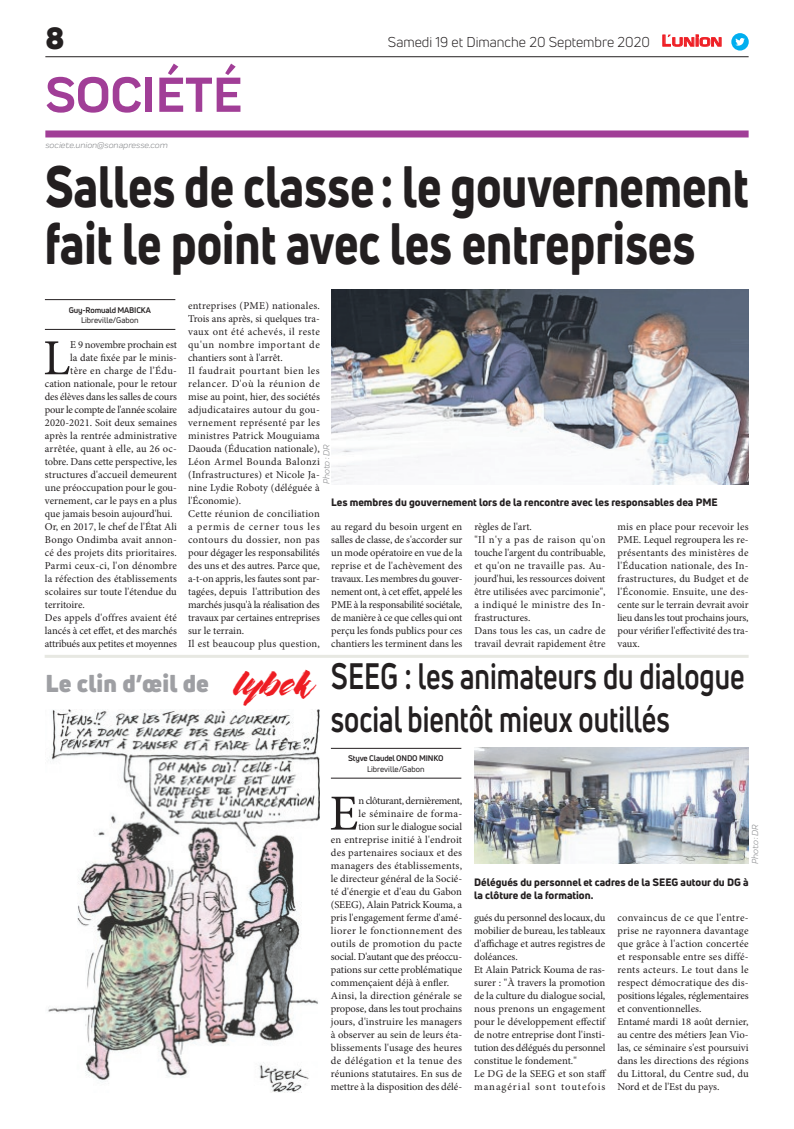
<style>
.page{position:relative;width:794px;height:1129px;background:#fff}
.page>*{position:absolute;margin:0;border:0;box-sizing:border-box;transform-origin:0 0}
.t1{font:800 57px/57px "Uni Neue";color:#231f20;scale:.81 1}
.t2{font:700 51px "Praktika";color:#a13e97}
.t3{font:50.5px "Minion Pro";color:#231f20}
.t4{font:700 36px/43.2px "Uni Neue";color:#231f20;scale:.77 1}
.t5{font:900 30px "Uni Neue";color:#231f20}
.t6{font:900 23.9px "Uni Neue";letter-spacing:.01em;color:#9e9fa3}
.t7{font:14px "Uni Neue";color:#231f20}
.t8{font:10.5px/13px "Minion Pro";letter-spacing:.005em;color:#231f20}
.t9{font:800 10.5px/12.6px "Uni Neue";color:#231f20}
.t10{font:10.5px "Minion Pro";letter-spacing:.025em;color:#231f20}
.t11{font:10.5px "Minion Pro";letter-spacing:-.02em;color:#231f20}
.t12{font:10.5px "Minion Pro";letter-spacing:-.025em;color:#231f20}
.t13{font:10.5px "Minion Pro";letter-spacing:-.015em;color:#231f20}
.t14{font:10.5px "Minion Pro";letter-spacing:.04em;color:#231f20}
.t15{font:10.5px "Minion Pro";letter-spacing:.035em;color:#231f20}
.t16{font:italic 9px "Praktika";color:#818386}
.t17{font:700 8px "Uni Neue";letter-spacing:-.02em;color:#231f20}
.t18{font:8px "Uni Neue";color:#231f20}
.s1{font-family:"Eurostile";font-weight:600;font-size:14.9px;color:#ee1d23}
.s2{font-family:"Eurostile";font-weight:600;font-size:11.4px;color:#ee1d23}
.s3{font-family:"The Flower City";font-weight:400;font-size:37.7px;color:#ee1d23}
</style>
<div class="page">
<hr style="left:45px;top:56px;width:703px;height:1px;background:#231f20">
<div style="left:45px;top:130px;width:703px;height:7px;background:#a13e97"></div>
<svg style="left:662px;top:34px;width:60px;height:13px"></svg>
<div style="left:731px;top:33px;width:17px;height:18px;background:#00aeef;border-radius:50%"></div>
<svg style="left:735px;top:38px;width:10px;height:8px"></svg>
<hr style="left:45px;top:654px;width:703px;height:3px;background:#e7e8e2">
<img style="left:48px;top:709px;width:272px;height:382px">
<hr style="left:45px;top:329px;width:130px;height:1px;background:#231f20">
<hr style="left:45px;top:299px;width:130px;height:1px;background:#231f20">
<img style="left:331px;top:289px;width:417px;height:195px">
<hr style="left:331px;top:777px;width:130px;height:1px;background:#231f20">
<hr style="left:331px;top:748px;width:130px;height:1px;background:#231f20">
<img style="left:474px;top:747px;width:274px;height:116px">
<h3 class="t5" style="left:45px;top:17px;width:21px">8</h3>
<h2 class="t2" style="left:45px;top:54px;width:198px">SOCIÉTÉ</h2>
<p class="t16" style="left:45px;top:139px;width:124px">societe.union@sonapresse.com</p>
<h3 class="t7" style="left:388px;top:33px;width:335px">Samedi 19 et Dimanche 20 Septembre 2020 <span class="s1">L</span><span class="s2">UNION</span></h3>
<h1 class="t1" style="left:45px;top:157px;width:870px">Salles de classe: le gouvernement fait le point avec les entreprises</h1>
<p class="t17" style="left:69px;top:304px;width:83px">Guy-Romuald MABICKA</p>
<p class="t18" style="left:81px;top:315px;width:59px">Libreville/Gabon</p>
<p class="t8" style="left:188px;top:299px;width:133px">entreprises (PME) nationales.<br>Trois ans après, si quelques tra&shy;vaux ont été achevés, il reste qu'un nombre important de chantiers sont à l'arrêt.<br>Il faudrait pourtant bien les relancer. D'où la réunion de mise au point, hier, des sociétés adjudicataires autour du gou&shy;vernement représenté par les ministres Patrick Mouguiama<br>Daouda (Éducation nationale),<br>Léon Armel Bounda Balonzi (Infrastructures) et Nicole Ja&shy;nine Lydie Roboty (déléguée à l'Économie).<br>Cette réunion de conciliation a permis de cerner tous les contours du dossier, non pas pour dégager les responsabilités des uns et des autres. Parce que, a-t-on appris, les fautes sont par&shy;tagées, depuis l'attribution des marchés jusqu'à la réalisation des travaux par certaines entreprises sur le terrain.<br>Il est beaucoup plus question,</p>
<h3 class="t3" style="left:43px;top:324px;width:29px">L</h3>
<p class="t12" style="left:70px;top:338px;width:108px">E 9 novembre prochain est</p>
<p class="t8" style="left:70px;top:351px;width:108px">la date fixée par le minis-</p>
<p class="t10" style="left:70px;top:364px;width:108px">tère en charge de l’Édu-</p>
<p class="t8" style="left:45px;top:377px;width:133px">cation nationale, pour le retour</p>
<p class="t13" style="left:45px;top:390px;width:133px">des élèves dans les salles de cours</p>
<p class="t12" style="left:45px;top:403px;width:134px">pour le compte de l'année scolaire</p>
<p class="t8" style="left:45px;top:416px;width:134px">2020-2021. Soit deux semaines</p>
<p class="t8" style="left:45px;top:429px;width:133px">après la rentrée administrative</p>
<p class="t8" style="left:45px;top:442px;width:133px">arrêtée, quant à elle, au 26 oc-</p>
<p class="t13" style="left:45px;top:455px;width:133px">tobre. Dans cette perspective, les</p>
<p class="t8" style="left:45px;top:468px;width:133px">structures d'accueil demeurent</p>
<p class="t8" style="left:45px;top:481px;width:133px">une préoccupation pour le gou-</p>
<p class="t8" style="left:45px;top:494px;width:133px">vernement, car le pays en a plus</p>
<p class="t8" style="left:45px;top:507px;width:129px">que jamais besoin aujourd'hui.</p>
<p class="t8" style="left:45px;top:520px;width:133px">Or, en 2017, le chef de l'État Ali</p>
<p class="t8" style="left:45px;top:533px;width:133px">Bongo Ondimba avait annon-</p>
<p class="t8" style="left:45px;top:546px;width:133px">cé des projets dits prioritaires.</p>
<p class="t10" style="left:45px;top:559px;width:133px">Parmi ceux-ci, l'on dénombre</p>
<p class="t8" style="left:45px;top:572px;width:133px">la réfection des établissements</p>
<p class="t8" style="left:45px;top:585px;width:133px">scolaires sur toute l'étendue du</p>
<p class="t8" style="left:45px;top:598px;width:41px">territoire.</p>
<p class="t8" style="left:45px;top:611px;width:134px">Des appels d'offres avaient été</p>
<p class="t8" style="left:45px;top:624px;width:133px">lancés à cet effet, et des marchés</p>
<p class="t11" style="left:45px;top:637px;width:133px">attribués aux petites et moyennes</p>
<p class="t16" style="left:320px;top:484px;width:41px;rotate:-90deg">Photo : DR</p>
<p class="t9" style="left:331px;top:496px;width:388px">Les membres du gouvernement lors de la rencontre avec les responsables dea PME</p>
<p class="t8" style="left:331px;top:520px;width:133px;text-align:justify">au regard du besoin urgent en salles de classe, de s'accorder sur un mode opératoire en vue de la reprise et de l'achèvement des travaux. Les membres du gouver&shy;nement ont, à cet effet, appelé les PME à la responsabilité sociétale, de manière à ce que celles qui ont perçu les fonds publics pour ces chantiers les terminent dans les</p>
<p class="t8" style="left:474px;top:520px;width:133px">règles de l'art.<br>"Il n'y a pas de raison qu'on touche l'argent du contribuable, et qu'on ne travaille pas. Au&shy;jourd'hui, les ressources doivent être utilisées avec parcimonie", a indiqué le ministre des In&shy;frastructures.<br>Dans tous les cas, un cadre de travail devrait rapidement être</p>
<p class="t8" style="left:617px;top:520px;width:133px;text-align:justify">mis en place pour recevoir les PME. Lequel regroupera les re&shy;présentants des ministères de l'Éducation nationale, des In&shy;frastructures, du Budget et de l'Économie. Ensuite, une des&shy;cente sur le terrain devrait avoir lieu dans les tout prochains jours, pour vérifier l'effectivité des tra&shy;vaux.</p>
<h3 class="t6" style="left:45px;top:666px;width:266px">Le clin d’œil de <span class="s3">lybek</span></h3>
<h3 class="t4" style="left:331px;top:654px;width:539px">SEEG : les animateurs du dialogue social bientôt mieux outillés</h3>
<p class="t17" style="left:348px;top:753px;width:97px">Styve Claudel ONDO MINKO</p>
<p class="t18" style="left:367px;top:763px;width:59px">Libreville/Gabon</p>
<h3 class="t3" style="left:329px;top:779px;width:30px">E</h3>
<p class="t12" style="left:358px;top:793px;width:105px">n clôturant, dernièrement,</p>
<p class="t15" style="left:358px;top:806px;width:105px">le séminaire de forma-</p>
<p class="t8" style="left:358px;top:819px;width:105px">tion sur le dialogue social</p>
<p class="t8" style="left:331px;top:832px;width:133px">en entreprise initié à l'endroit</p>
<p class="t8" style="left:331px;top:845px;width:133px">des partenaires sociaux et des</p>
<p class="t10" style="left:331px;top:858px;width:133px">managers des établissements,</p>
<p class="t8" style="left:331px;top:871px;width:133px">le directeur général de la Socié-</p>
<p class="t8" style="left:331px;top:884px;width:133px">té d'énergie et d'eau du Gabon</p>
<p class="t8" style="left:331px;top:897px;width:133px">(SEEG), Alain Patrick Kouma, a</p>
<p class="t8" style="left:331px;top:910px;width:133px">pris l'engagement ferme d'amé-</p>
<p class="t14" style="left:331px;top:923px;width:133px">liorer le fonctionnement des</p>
<p class="t10" style="left:331px;top:936px;width:133px">outils de promotion du pacte</p>
<p class="t11" style="left:331px;top:949px;width:133px">social. D'autant que des préoccu-</p>
<p class="t8" style="left:331px;top:962px;width:133px">pations sur cette problématique</p>
<p class="t8" style="left:331px;top:975px;width:120px">commençaient déjà à enfler.</p>
<p class="t8" style="left:331px;top:988px;width:133px">Ainsi, la direction générale se</p>
<p class="t11" style="left:331px;top:1001px;width:133px">propose, dans les tout prochains</p>
<p class="t8" style="left:331px;top:1014px;width:133px">jours, d'instruire les managers</p>
<p class="t8" style="left:331px;top:1027px;width:133px">à observer au sein de leurs éta-</p>
<p class="t8" style="left:331px;top:1040px;width:133px">blissements l'usage des heures</p>
<p class="t14" style="left:331px;top:1053px;width:133px">de délégation et la tenue des</p>
<p class="t8" style="left:331px;top:1066px;width:133px">réunions statutaires. En sus de</p>
<p class="t8" style="left:331px;top:1079px;width:133px">mettre à la disposition des délé-</p>
<p class="t16" style="left:748px;top:863px;width:41px;rotate:-90deg">Photo : DR</p>
<p class="t9" style="left:474px;top:875px;width:276px">Délégués du personnel et cadres de la SEEG autour du DG à la clôture de la formation.</p>
<p class="t8" style="left:474px;top:910px;width:134px">gués du personnel des locaux, du mobilier de bureau, les tableaux d'affichage et autres registres de doléances.<br>Et Alain Patrick Kouma de ras&shy;surer : "À travers la promotion de la culture du dialogue social, nous prenons un engagement pour le développement effectif de notre entreprise dont l'insti&shy;tution des délégués du personnel constitue le fondement."<br>Le DG de la SEEG et son staff managérial sont toutefois</p>
<p class="t8" style="left:617px;top:910px;width:133px">convaincus de ce que l'entre&shy;prise ne rayonnera davantage que grâce à l'action concertée et responsable entre ses diffé&shy;rents acteurs. Le tout dans le respect démocratique des dis&shy;positions légales, réglementaires et conventionnelles.<br>Entamé mardi 18 août dernier, au centre des métiers Jean Vio&shy;las, ce séminaire s'est poursuivi dans les directions des régions du Littoral, du Centre sud, du<br>Nord et de l'Est du pays.</p>
</div>
